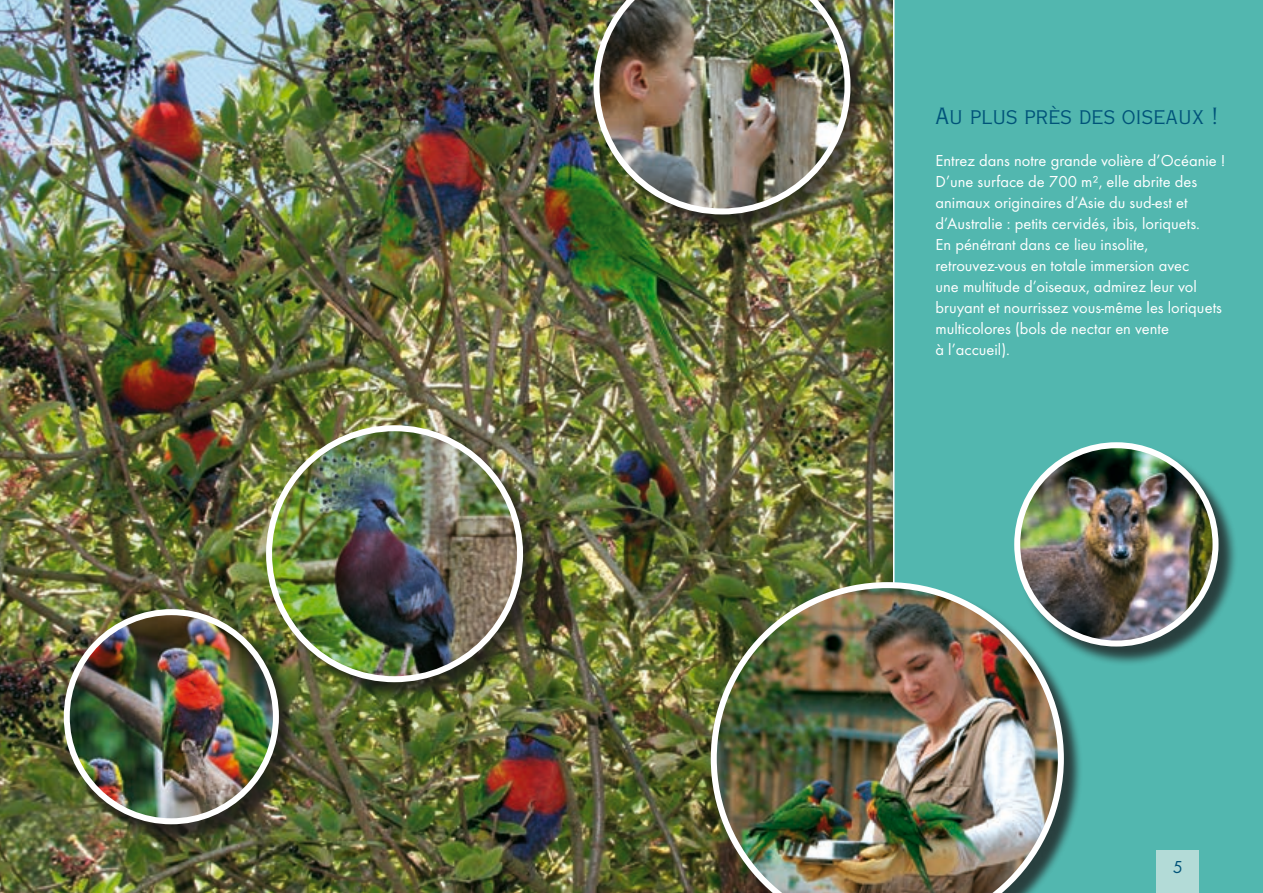
<style>
.page{position:relative;width:1263px;height:893px;background:#fff}
.page>*{position:absolute;margin:0;border:0;box-sizing:border-box;transform-origin:0 0}
.t1{font:22.5px "Copperplate Twenty Nine AB";color:#005379}
.t2{font:18px "Futura T";color:#005379}
.t3{font:16.5px/21px "Futura T";color:#fff}
</style>
<div class="page">
<img style="left:0;top:0;width:870px;height:893px">
<div style="left:870px;top:0;width:393px;height:893px;background:#1b1819;opacity:.45"></div>
<div style="left:893px;top:0;width:370px;height:893px;background:#52b7af"></div>
<div style="left:268px;top:427px;width:274px;height:274px;background:#1b1819;opacity:.75"></div>
<img style="left:269px;top:428px;width:251px;height:251px;border-radius:125px">
<div style="left:266px;top:425px;width:257px;height:257px;border:6px solid #fff;border-radius:50%"></div>
<div style="left:66px;top:611px;width:231px;height:231px;background:#1b1819;opacity:.75"></div>
<img style="left:67px;top:612px;width:209px;height:209px;border-radius:105px">
<div style="left:64px;top:609px;width:215px;height:215px;border:6px solid #fff;border-radius:50%"></div>
<div style="left:596px;top:0;width:273px;height:233px;background:#1b1819;opacity:.75"></div>
<img style="left:593px;top:0;width:257px;height:214px">
<div style="left:713px;top:584px;width:369px;height:309px;background:#1b1819;opacity:.75"></div>
<img style="left:711px;top:582px;width:353px;height:311px">
<div style="left:1016px;top:445px;width:222px;height:221px;background:#1b1819;opacity:.75"></div>
<img style="left:1017px;top:445px;width:198px;height:198px;border-radius:99px">
<div style="left:1014px;top:442px;width:204px;height:204px;border:6px solid #fff;border-radius:50%"></div>
<div style="left:1157px;top:850px;width:42px;height:43px;background:#b3dbd7"></div>
<p class="t1" style="left:935px;top:103px;width:285px">Au plus près des oiseaux !</p>
<p class="t3" style="left:935px;top:150px;width:291px">Entrez dans notre grande volière d’Océanie !<br>D’une surface de 700 m², elle abrite des animaux originaires d’Asie du sud-est et d’Australie : petits cervidés, ibis, loriquets.</p>
<p class="t3" style="left:935px;top:234px;width:214px">En pénétrant dans ce lieu insolite,</p>
<p class="t3" style="left:935px;top:255px;width:255px">retrouvez-vous en totale immersion avec</p>
<p class="t3" style="left:935px;top:276px;width:288px">une multitude d’oiseaux, admirez leur vol bruyant et nourrissez vous-même les loriquets multicolores (bols de nectar en vente</p>
<p class="t3" style="left:935px;top:339px;width:76px">à l’accueil).</p>
<p class="t2" style="left:1173px;top:856px;width:12px">5</p>
</div>
